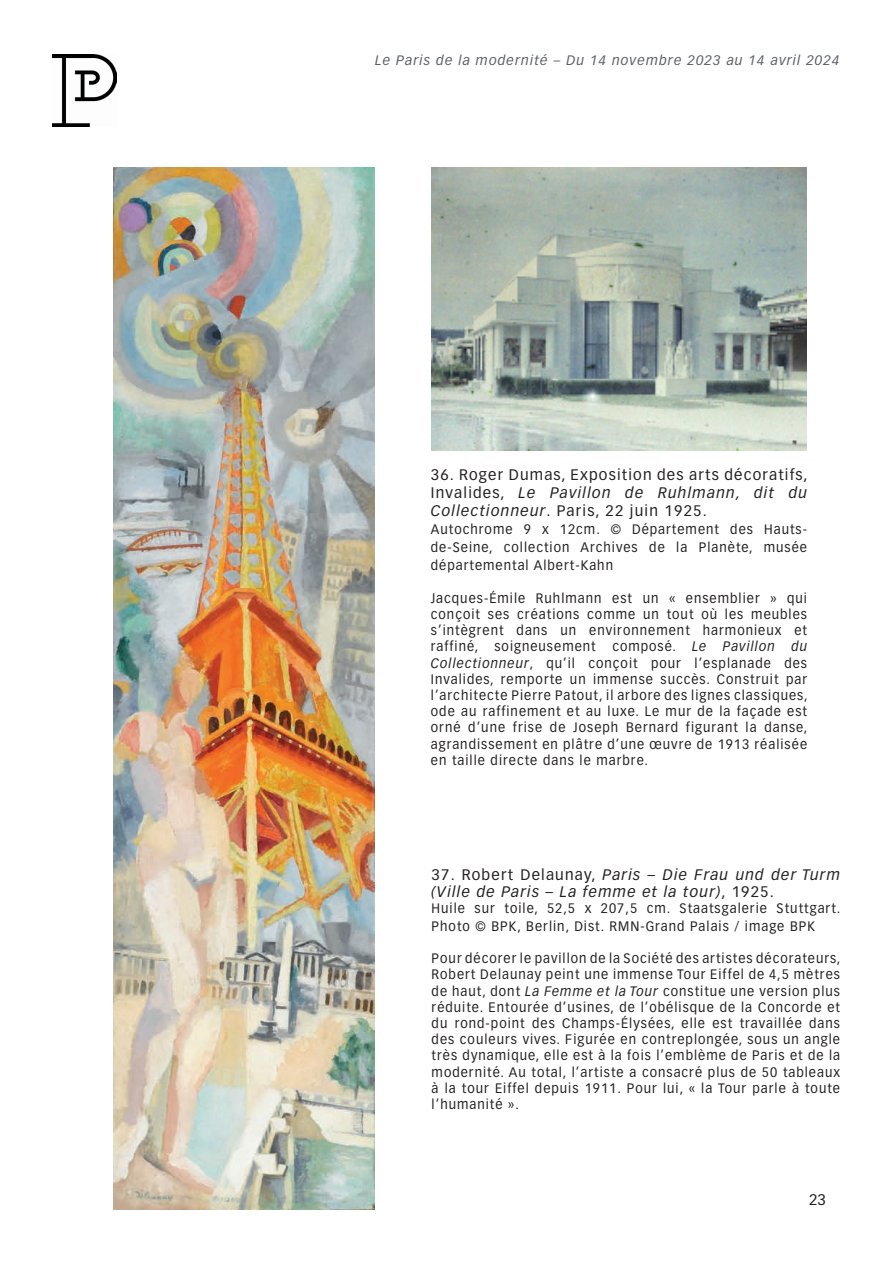
<style>
.page{position:relative;width:893px;height:1263px;background:#fff}
.page>*{position:absolute;margin:0;border:0;box-sizing:border-box;transform-origin:0 0}
.t1{font:15px/18px "Vectora LT Std";letter-spacing:.08em;color:#231f20;text-align:justify}
.t2{font:italic 15px/16.2px "Vectora LT Std";letter-spacing:.08em;color:#231f20}
.t3{font:13.5px/16.2px "Vectora LT Std";letter-spacing:.08em;color:#231f20;text-align:justify;scale:.95 1}
.t4{font:italic 13.5px "Vectora LT Std";letter-spacing:.08em;color:#5b5f66}
.s1{font-style:italic}
.s2{font-style:normal}
</style>
<div class="page">
<img style="left:432px;top:168px;width:374px;height:283px">
<img style="left:114px;top:168px;width:260px;height:1041px">
<img style="left:53px;top:54px;width:64px;height:72px">
<p class="t4" style="left:375px;top:52px;width:466px">Le Paris de la modernité – Du 14 novembre 2023 au 14 avril 2024</p>
<p class="t1" style="left:431px;top:466px;width:378px">36. Roger Dumas, Exposition des arts décoratifs, Invalides, <span class="s1">Le Pavillon de Ruhlmann, dit du Collectionneur</span>. Paris, 22 juin 1925.</p>
<p class="t3" style="left:431px;top:521px;width:397px;line-height:18px">Autochrome 9 x 12cm. © Département des Hauts&shy;de-Seine, collection Archives de la Planète, musée départemental Albert-Kahn</p>
<p class="t3" style="left:431px;top:590px;width:398px">Jacques-Émile Ruhlmann est un « ensemblier » qui conçoit ses créations comme un tout où les meubles s’intègrent dans un environnement harmonieux et raffiné, soigneusement composé. <span class="s1">Le Pavillon du Collectionneur</span>, qu’il conçoit pour l’esplanade des Invalides, remporte un immense succès. Construit par l’architecte Pierre Patout, il arbore des lignes classiques, ode au raffinement et au luxe. Le mur de la façade est orné d’une frise de Joseph Bernard figurant la danse, agrandissement en plâtre d’une œuvre de 1913 réalisée en taille directe dans le marbre.</p>
<p class="t2" style="left:432px;top:867px;width:410px"><span class="s2">37. Robert Delaunay,</span> Paris – Die Frau und der Turm (Ville de Paris – La femme et la tour)<span class="s2">, 1925.</span></p>
<p class="t3" style="left:432px;top:899px;width:432px;line-height:18px">Huile sur toile, 52,5 x 207,5 cm. Staatsgalerie Stuttgart.<br>Photo © BPK, Berlin, Dist. RMN-Grand Palais / image BPK</p>
<p class="t3" style="left:432px;top:950px;width:432px">Pour décorer le pavillon de la Société des artistes décorateurs, Robert Delaunay peint une immense Tour Eiffel de 4,5 mètres de haut, dont <span class="s1">La Femme et la Tour</span> constitue une version plus réduite. Entourée d’usines, de l’obélisque de la Concorde et du rond-point des Champs-Élysées, elle est travaillée dans des couleurs vives. Figurée en contreplongée, sous un angle très dynamique, elle est à la fois l’emblème de Paris et de la modernité. Au total, l’artiste a consacré plus de 50 tableaux à la tour Eiffel depuis 1911. Pour lui, « la Tour parle à toute l’humanité ».</p>
<p class="t1" style="left:809px;top:1190px;width:18px">23</p>
</div>
